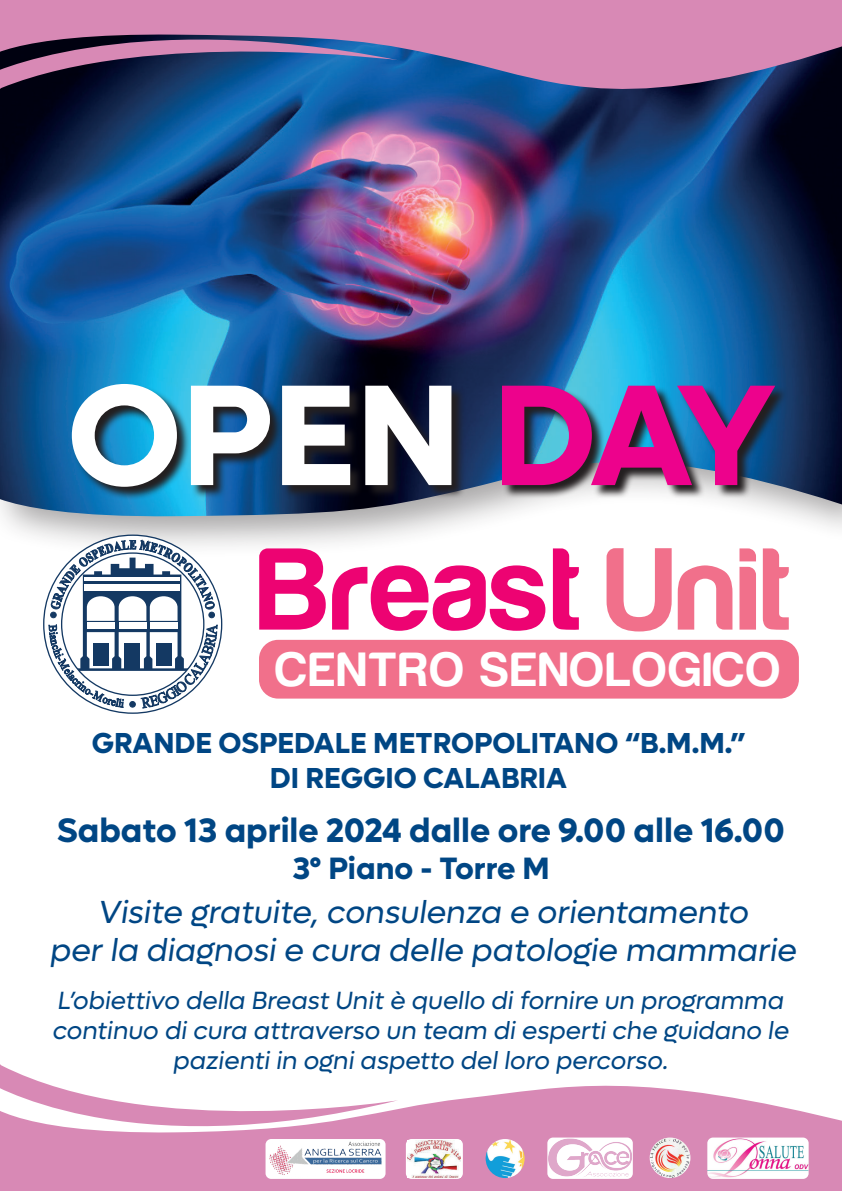
<style>
.page{position:relative;width:842px;height:1191px;background:#fff}
.page>*{position:absolute;margin:0;border:0;box-sizing:border-box;transform-origin:0 0}
.t1{font:700 144px "Lufga";color:#fff}
.t2{font:49.7px "Harabara";letter-spacing:.05em;color:#fff}
.t3{font:700 34px "Lufga";color:#004684}
.t4{font:italic 32px/38.4px "Lufga";color:#004684;text-align:center}
.t5{font:700 31px "Lufga";color:#004684}
.t6{font:700 29px/34.8px "Lufga";color:#004684;text-align:center}
.t7{font:italic 25px/30px "Lufga";color:#004684;text-align:center}
.s1{color:#ed028c}
</style>
<div class="page">
<div style="left:0;top:0;width:842px;height:559px;background:#231f20;opacity:.4"></div>
<img style="left:0;top:119px;width:842px;height:398px">
<svg style="left:0;top:0;width:842px;height:119px;background:#7b6494"></svg>
<svg style="left:0;top:6px;width:398px;height:90px;background:#706190"></svg>
<svg style="left:72px;top:384px;width:716px;height:117px;background:#2a4e67"></svg>
<svg style="left:43px;top:534px;width:179px;height:180px"></svg>
<div style="left:259px;top:640px;width:540px;height:58px;background:#f1708b;border-radius:19px"></div>
<svg style="left:259px;top:548px;width:67px;height:81px"></svg>
<svg style="left:332px;top:565px;width:213px;height:66px"></svg>
<svg style="left:553px;top:548px;width:26px;height:82px"></svg>
<svg style="left:606px;top:548px;width:66px;height:83px"></svg>
<svg style="left:678px;top:565px;width:54px;height:64px"></svg>
<svg style="left:739px;top:548px;width:17px;height:81px"></svg>
<svg style="left:763px;top:548px;width:26px;height:82px"></svg>
<svg style="left:0;top:1085px;width:842px;height:106px;background:#dd98be"></svg>
<svg style="left:0;top:1064px;width:398px;height:104px"></svg>
<img style="left:266px;top:1139px;width:120px;height:39px">
<div style="left:406px;top:1139px;width:57px;height:39px;background:#fff;border-radius:6px"></div>
<img style="left:408px;top:1140px;width:53px;height:37px">
<img style="left:486px;top:1139px;width:39px;height:39px;border-radius:20px">
<img style="left:547px;top:1137px;width:86px;height:41px">
<img style="left:650px;top:1137px;width:40px;height:41px;border-radius:20px">
<img style="left:707px;top:1137px;width:102px;height:41px">
<h1 class="t1" style="left:67px;top:349px;width:709px">OPEN <span class="s1">DAY</span></h1>
<h2 class="t2" style="left:276px;top:644px;width:506px">CENTRO SENOLOGICO</h2>
<p class="t6" style="left:92px;top:725px;width:655px">GRANDE OSPEDALE METROPOLITANO “B.M.M.”<br>DI REGGIO CALABRIA</p>
<h3 class="t3" style="left:57px;top:810px;width:729px">Sabato 13 aprile 2024 dalle ore 9.00 alle 16.00</h3>
<p class="t5" style="left:292px;top:850px;width:259px">3° Piano - Torre M</p>
<p class="t4" style="left:50px;top:892px;width:748px">Visite gratuite, consulenza e orientamento<br>per la diagnosi e cura delle patologie mammarie</p>
<p class="t7" style="left:53px;top:985px;width:738px">L’obiettivo della Breast Unit è quello di fornire un programma continuo di cura attraverso un team di esperti che guidano le pazienti in ogni aspetto del loro percorso.</p>
</div>
